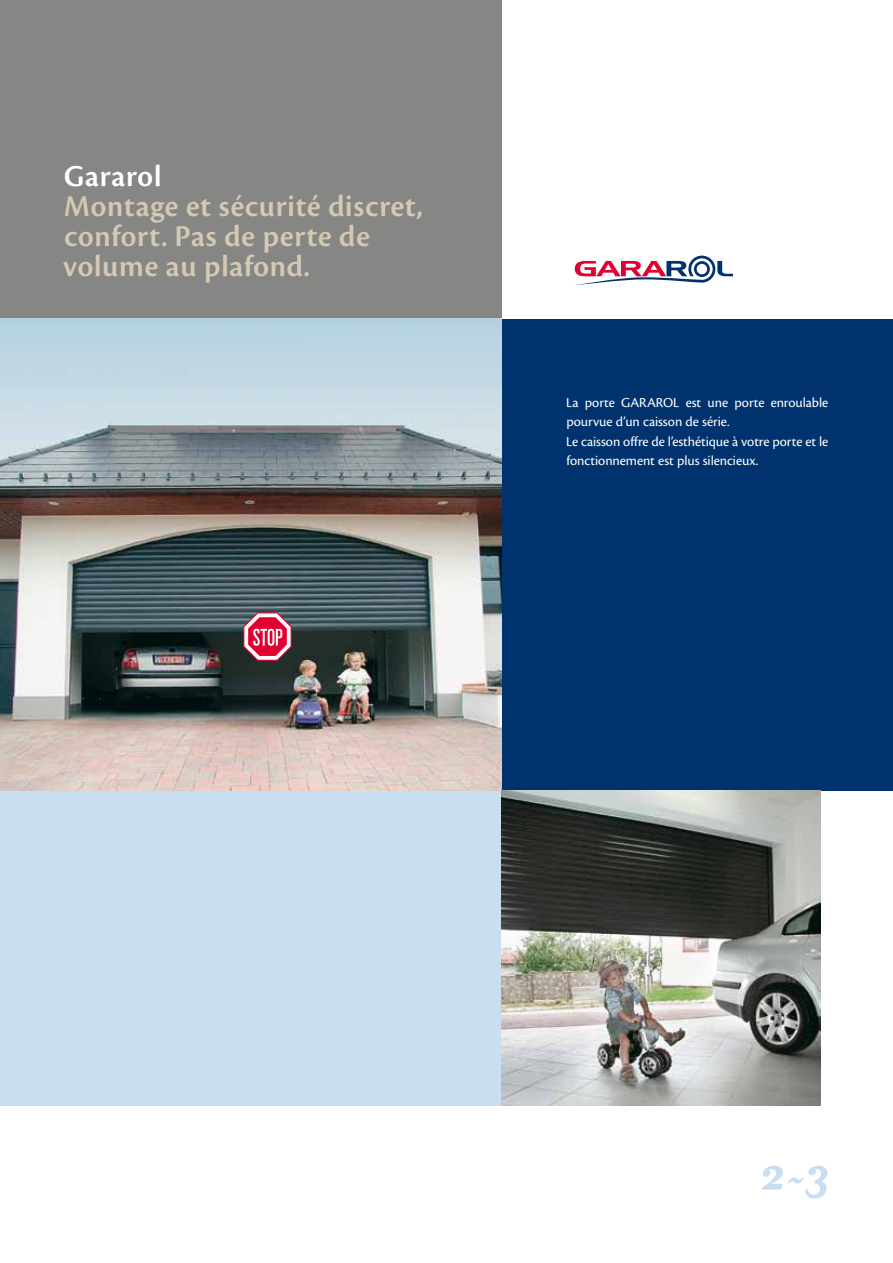
<style>
.page{position:relative;width:893px;height:1263px;background:#fff}
.page>*{position:absolute;margin:0;border:0;box-sizing:border-box;transform-origin:0 0}
.t1{font:700 54px "Matrix Script";color:#c9def1}
.t2{font:31.5px/30px "Cronos Pro Semibold Disp";letter-spacing:.025em;color:#d5c9b4}
.t3{font:31.5px "Cronos Pro Semibold Disp";letter-spacing:.025em;color:#fff}
.t4{font:14.25px/19.5px "Cronos Pro";letter-spacing:-.005em;color:#fff}
</style>
<div class="page">
<div style="left:0;top:791px;width:502px;height:315px;background:#c9def1"></div>
<div style="left:0;top:0;width:502px;height:319px;background:#868785"></div>
<div style="left:502px;top:319px;width:391px;height:787px;background:#00336e"></div>
<img style="left:0;top:319px;width:502px;height:472px">
<svg style="left:242px;top:611px;width:51px;height:51px"></svg>
<svg style="left:575px;top:256px;width:158px;height:29px"></svg>
<div style="left:502px;top:791px;width:391px;height:315px;background:#fff"></div>
<img style="left:502px;top:791px;width:319px;height:315px">
<h2 class="t3" style="left:64px;top:159px;width:99px">Gararol</h2>
<h2 class="t2" style="left:63px;top:192px;width:361px">Montage et sécurité discret, confort. Pas de perte de volume au plafond.</h2>
<p class="t4" style="left:566px;top:392px;width:264px">La porte GARAROL est une porte enroulable pourvue d’un caisson de série.<br>Le caisson offre de l’esthétique à votre porte et le fonctionnement est plus silencieux.</p>
<h1 class="t1" style="left:760px;top:1147px;width:71px">2~3</h1>
</div>
